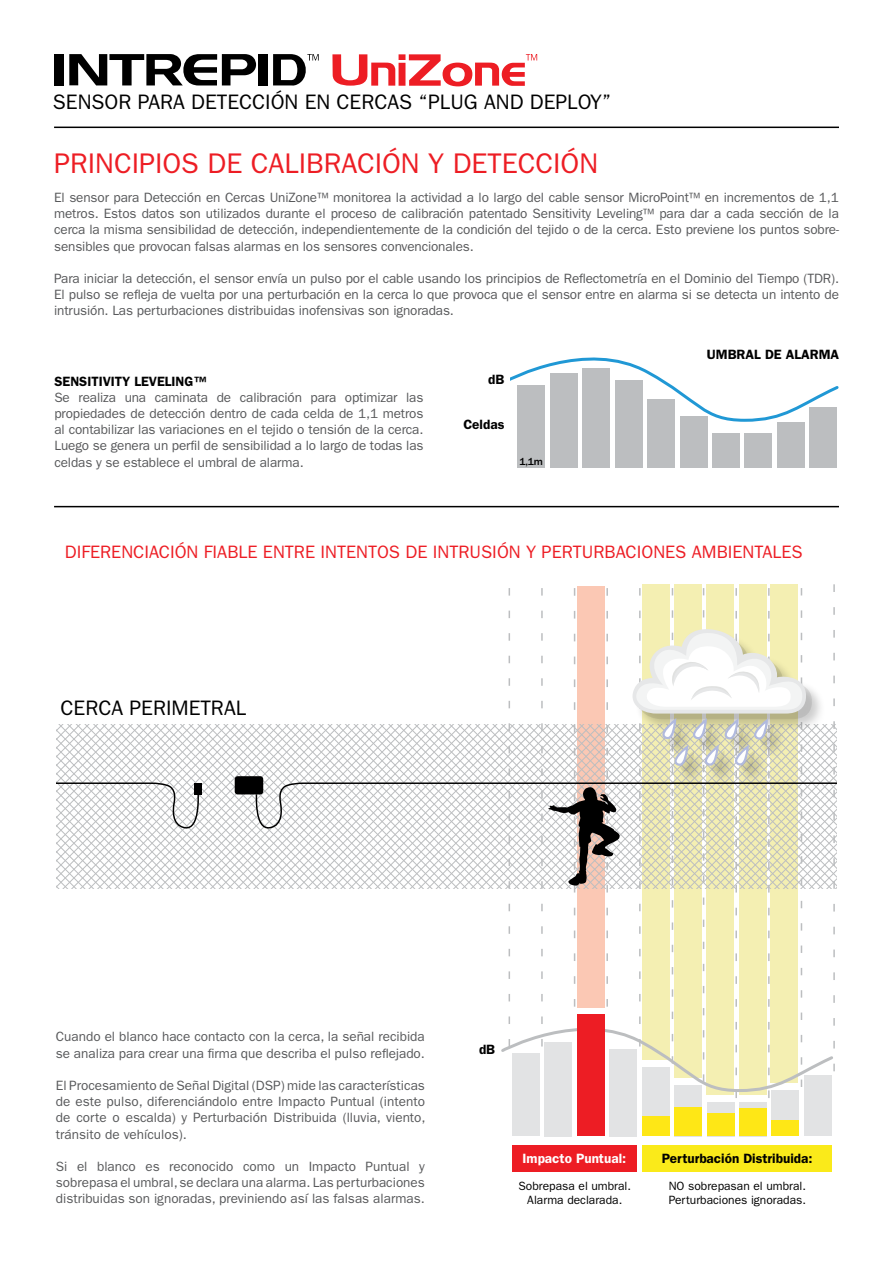
<style>
.page{position:relative;width:893px;height:1263px;background:#fff}
.page>*{position:absolute;margin:0;border:0;box-sizing:border-box;transform-origin:0 0}
.t1{font:28.5px "ITC Franklin Gothic Std";color:#ed1d24}
.t2{font:21px "ITC Franklin Gothic Std";color:#000}
.t3{font:18px "ITC Franklin Gothic Std";color:#ed1d24}
.t4{font:13.5px/16.2px "ITC Franklin Gothic Std";color:#58595b;text-align:justify}
.t5{font:600 13.5px "ITC Franklin Gothic Std";color:#000}
.t6{font:600 13.5px "ITC Franklin Gothic Std";color:#fff}
.t7{font:12px/14.4px "ITC Franklin Gothic Std";color:#000;text-align:center}
.t8{font:500 10.5px "ITC Franklin Gothic Std";color:#000}
</style>
<div class="page">
<div style="left:512px;top:1145px;width:125px;height:26px;background:#ed1d24"></div>
<div style="left:642px;top:1145px;width:190px;height:26px;background:#faea1a"></div>
<div style="left:512px;top:1054px;width:28px;height:82px;background:#e2e3e4"></div>
<div style="left:545px;top:1042px;width:27px;height:94px;background:#e2e3e4"></div>
<div style="left:577px;top:1014px;width:28px;height:122px;background:#ed1d24"></div>
<div style="left:610px;top:1049px;width:27px;height:87px;background:#e2e3e4"></div>
<div style="left:642px;top:1067px;width:27px;height:69px;background:#e2e3e4"></div>
<div style="left:674px;top:1085px;width:28px;height:51px;background:#e2e3e4"></div>
<div style="left:707px;top:1102px;width:27px;height:34px;background:#e2e3e4"></div>
<div style="left:739px;top:1102px;width:28px;height:34px;background:#e2e3e4"></div>
<div style="left:739px;top:1108px;width:28px;height:28px;background:#fee716"></div>
<div style="left:772px;top:1090px;width:27px;height:46px;background:#e2e3e4"></div>
<div style="left:804px;top:1075px;width:28px;height:61px;background:#e2e3e4"></div>
<div style="left:772px;top:1121px;width:27px;height:15px;background:#fee716"></div>
<div style="left:642px;top:1116px;width:27px;height:20px;background:#fee716"></div>
<div style="left:707px;top:1113px;width:27px;height:23px;background:#fee716"></div>
<div style="left:674px;top:1107px;width:28px;height:29px;background:#fee716"></div>
<svg style="left:332px;top:54px;width:205px;height:32px"></svg>
<div style="left:54px;top:54px;width:10px;height:31px;background:#000"></div>
<div style="left:259px;top:54px;width:9px;height:31px;background:#000"></div>
<svg style="left:273px;top:54px;width:46px;height:32px"></svg>
<svg style="left:69px;top:54px;width:187px;height:31px"></svg>
<hr style="left:54px;top:127px;width:785px;height:1px;background:#000">
<hr style="left:54px;top:506px;width:785px;height:1px;background:#000">
<div style="left:518px;top:385px;width:27px;height:82px;background:#bcbec0"></div>
<div style="left:550px;top:373px;width:28px;height:94px;background:#bcbec0"></div>
<div style="left:583px;top:368px;width:27px;height:99px;background:#bcbec0"></div>
<div style="left:615px;top:380px;width:27px;height:87px;background:#bcbec0"></div>
<div style="left:647px;top:399px;width:28px;height:68px;background:#bcbec0"></div>
<div style="left:680px;top:416px;width:27px;height:51px;background:#bcbec0"></div>
<div style="left:712px;top:433px;width:28px;height:34px;background:#bcbec0"></div>
<div style="left:745px;top:433px;width:27px;height:34px;background:#bcbec0"></div>
<div style="left:777px;top:422px;width:28px;height:45px;background:#bcbec0"></div>
<div style="left:810px;top:407px;width:27px;height:60px;background:#bcbec0"></div>
<svg style="left:511px;top:357px;width:328px;height:66px"></svg>
<svg style="left:56px;top:584px;width:781px;height:514px"></svg>
<h2 class="t2" style="left:53px;top:90px;width:560px">SENSOR PARA DETECCIÓN EN CERCAS “PLUG AND DEPLOY”</h2>
<h1 class="t1" style="left:54px;top:147px;width:545px">PRINCIPIOS DE CALIBRACIÓN Y DETECCIÓN</h1>
<p class="t4" style="left:54px;top:189px;width:786px">El sensor para Detección en Cercas UniZone™ monitorea la actividad a lo largo del cable sensor MicroPoint™ en incrementos de 1,1 metros. Estos datos son utilizados durante el proceso de calibración patentado Sensitivity Leveling™ para dar a cada sección de la cerca la misma sensibilidad de detección, independientemente de la condición del tejido o de la cerca. Esto previene los puntos sobre&shy;sensibles que provocan falsas alarmas en los sensores convencionales.</p>
<p class="t4" style="left:54px;top:270px;width:786px">Para iniciar la detección, el sensor envía un pulso por el cable usando los principios de Reflectometría en el Dominio del Tiempo (TDR).<br>El pulso se refleja de vuelta por una perturbación en la cerca lo que provoca que el sensor entre en alarma si se detecta un intento de intrusión. Las perturbaciones distribuidas inofensivas son ignoradas.</p>
<p class="t5" style="left:54px;top:373px;width:154px">SENSITIVITY LEVELING™</p>
<p class="t4" style="left:54px;top:389px;width:371px">Se realiza una caminata de calibración para optimizar las propiedades de detección dentro de cada celda de 1,1 metros al contabilizar las variaciones en el tejido o tensión de la cerca.<br>Luego se genera un perfil de sensibilidad a lo largo de todas las celdas y se establece el umbral de alarma.</p>
<p class="t5" style="left:488px;top:372px;width:18px">dB</p>
<p class="t5" style="left:463px;top:417px;width:43px">Celdas</p>
<p class="t8" style="left:519px;top:455px;width:25px">1,1m</p>
<p class="t5" style="left:707px;top:347px;width:134px">UMBRAL DE ALARMA</p>
<h3 class="t3" style="left:65px;top:542px;width:739px">DIFERENCIACIÓN FIABLE ENTRE INTENTOS DE INTRUSIÓN Y PERTURBACIONES AMBIENTALES</h3>
<h2 class="t2" style="left:61px;top:696px;width:187px">CERCA PERIMETRAL</h2>
<p class="t4" style="left:56px;top:1029px;width:371px">Cuando el blanco hace contacto con la cerca, la señal recibida se analiza para crear una firma que describa el pulso reflejado.</p>
<p class="t4" style="left:56px;top:1077px;width:371px">El Procesamiento de Señal Digital (DSP) mide las características de este pulso, diferenciándolo entre Impacto Puntual (intento de corte o escalda) y Perturbación Distribuida (lluvia, viento, tránsito de vehículos).</p>
<p class="t4" style="left:56px;top:1158px;width:371px">Si el blanco es reconocido como un Impacto Puntual y sobrepasa el umbral, se declara una alarma. Las perturbaciones distribuidas son ignoradas, previniendo así las falsas alarmas.</p>
<p class="t5" style="left:479px;top:1042px;width:18px">dB</p>
<p class="t6" style="left:522px;top:1150px;width:105px">Impacto Puntual:</p>
<p class="t5" style="left:662px;top:1150px;width:152px">Perturbación Distribuida:</p>
<p class="t7" style="left:518px;top:1178px;width:114px">Sobrepasa el umbral.<br>Alarma declarada.</p>
<p class="t7" style="left:669px;top:1178px;width:139px;text-align:left">NO sobrepasan el umbral.<br>Perturbaciones ignoradas.</p>
</div>
